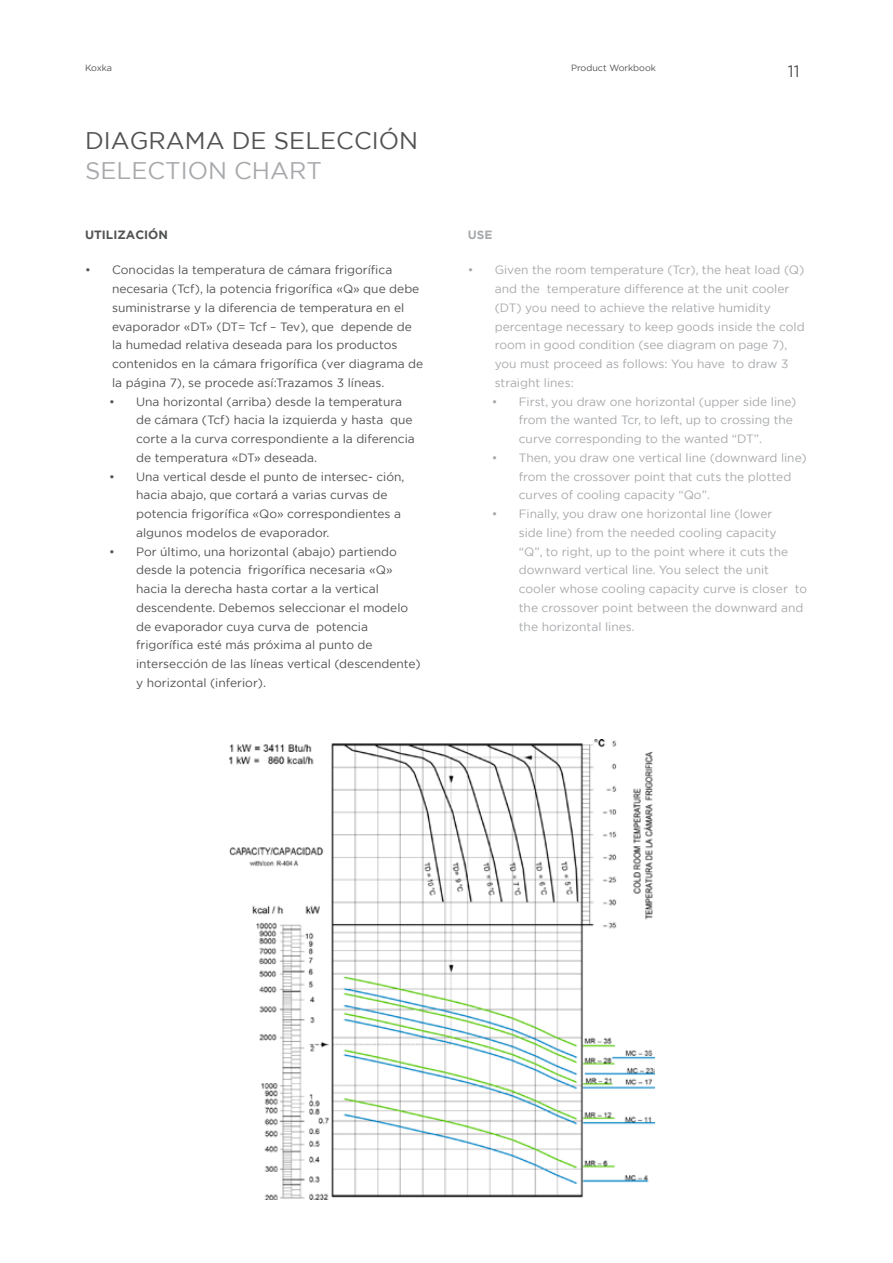
<style>
.page{position:relative;width:893px;height:1263px;background:#fff}
.page>*{position:absolute;margin:0;border:0;box-sizing:border-box;transform-origin:0 0}
.t1{font:24px "Gotham";color:#515254}
.t2{font:24px "Gotham";color:#a7a9ac}
.t3{font:16.5px "Gotham";color:#515254}
.t4{font:12px/18.8px "Gotham";color:#515254}
.t5{font:12px/18.8px "Gotham";color:#a7a9ac}
.t6{font:700 12px "Gotham";color:#515254}
.t7{font:700 12px "Gotham";color:#a7a9ac}
.t8{font:9px "Gotham";color:#515254}
</style>
<div class="page">
<img style="left:230px;top:739px;width:424px;height:460px">
<p class="t8" style="left:85px;top:62px;width:29px">Koxka</p>
<p class="t8" style="left:571px;top:62px;width:86px">Product Workbook</p>
<h1 class="t1" style="left:85px;top:125px;width:335px">DIAGRAMA DE SELECCIÓN</h1>
<h1 class="t2" style="left:85px;top:155px;width:238px">SELECTION CHART</h1>
<h2 class="t3" style="left:788px;top:61px;width:13px">11</h2>
<p class="t6" style="left:85px;top:227px;width:16px">UTILI</p>
<p class="t6" style="left:117px;top:227px;width:18px">ZACIÓN</p>
<p class="t4" style="left:112px;top:261px;width:313px;text-indent:-27px">• Conocidas la temperatura de cámara frigorífica necesaria (Tcf), la potencia frigorífica «Q» que debe suministrarse y la diferencia de temperatura en el evaporador «DT» (DT= Tcf – Tev), que depende de la humedad relativa deseada para los productos contenidos en la cámara frigorífica (ver diagrama de la página 7), se procede así:Trazamos 3 líneas.</p>
<p class="t4" style="left:136px;top:392px;width:280px;text-indent:-27px">• Una horizontal (arriba) desde la temperatura de cámara (Tcf) hacia la izquierda y hasta que corte a la curva correspondiente a la diferencia de temperatura «DT» deseada.</p>
<p class="t4" style="left:136px;top:467px;width:270px;text-indent:-27px">• Una vertical desde el punto de intersec- ción, hacia abajo, que cortará a varias curvas de potencia frigorífica «Qo» correspondientes a algunos modelos de evaporador.</p>
<p class="t4" style="left:136px;top:542px;width:286px;text-indent:-27px">• Por último, una horizontal (abajo) partiendo desde la potencia frigorífica necesaria «Q» hacia la derecha hasta cortar a la vertical descendente. Debemos seleccionar el modelo de evaporador cuya curva de potencia frigorífica esté más próxima al punto de intersección de las líneas vertical (descendente) y horizontal (inferior).</p>
<p class="t7" style="left:468px;top:227px;width:18px">USE</p>
<p class="t5" style="left:495px;top:260px;width:311px;text-indent:-27px">• Given the room temperature (Tcr), the heat load (Q) and the temperature difference at the unit cooler (DT) you need to achieve the relative humidity percentage necessary to keep goods inside the cold room in good condition (see diagram on page 7), you must proceed as follows: You have to draw 3 straight lines:</p>
<p class="t5" style="left:519px;top:392px;width:279px;text-indent:-27px">• First, you draw one horizontal (upper side line) from the wanted Tcr, to left, up to crossing the curve corresponding to the wanted “DT”.</p>
<p class="t5" style="left:519px;top:448px;width:289px;text-indent:-27px">• Then, you draw one vertical line (downward line) from the crossover point that cuts the plotted curves of cooling capacity “Qo”.</p>
<p class="t5" style="left:519px;top:504px;width:290px;text-indent:-27px">• Finally, you draw one horizontal line (lower<br>side line) from the needed cooling capacity<br>“Q”, to right, up to the point where it cuts the downward vertical line. You select the unit cooler whose cooling capacity curve is closer to the crossover point between the downward and the horizontal lines.</p>
</div>
